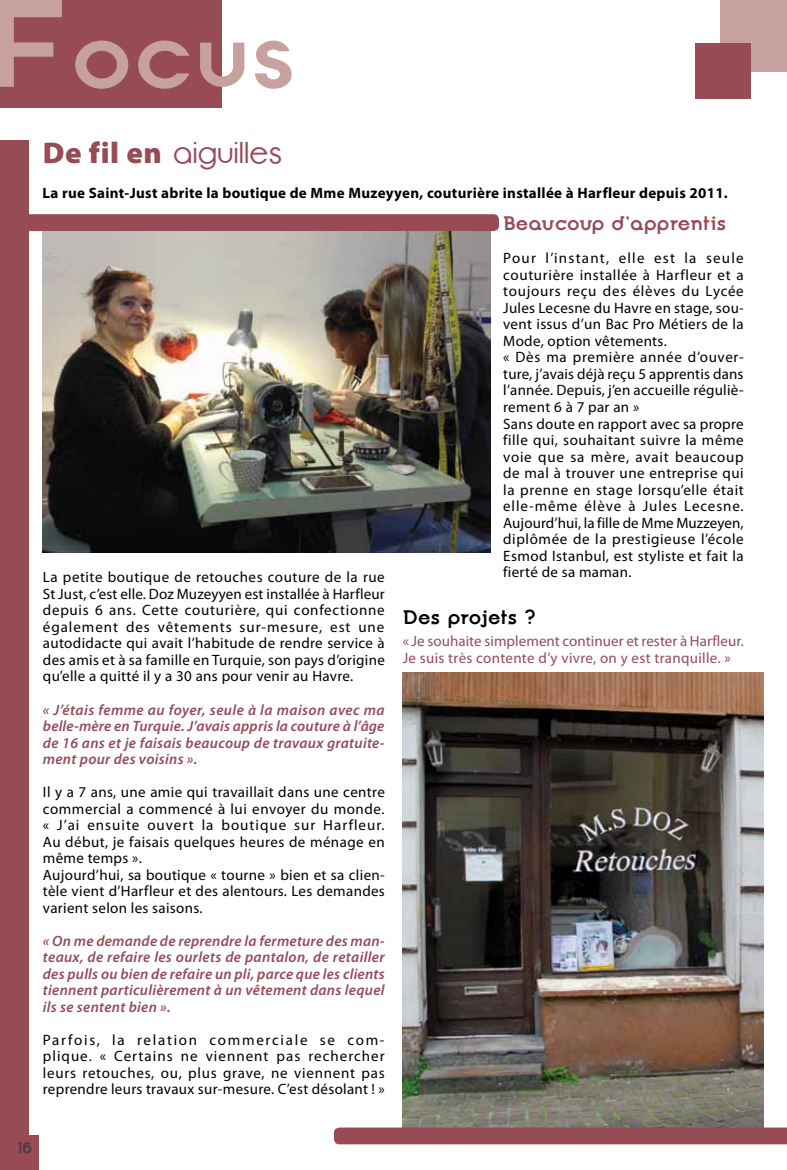
<style>
.page{position:relative;width:787px;height:1170px;background:#fff}
.page>*{position:absolute;margin:0;border:0;box-sizing:border-box;transform-origin:0 0}
.t1{font:30px "Opificio";letter-spacing:.025em;color:#964b55}
.t2{font:700 19.5px "Opificio Serif";letter-spacing:.01em;color:#964b55}
.t3{font:700 19.5px "Opificio Serif";letter-spacing:.025em;color:#000}
.t4{font:15px/16.5px "Myriad Pro";letter-spacing:.025em;color:#000;text-align:justify}
.t5{font:italic 600 15px/16.5px "Myriad Pro";letter-spacing:.02em;color:#964b55;text-align:justify}
.t6{font:15px/16.5px "Myriad Pro";letter-spacing:.005em;color:#964b55}
.t7{font:700 15px "Myriad Pro";letter-spacing:.02em;color:#000}
.t8{font:700 15px "Opificio Serif";color:#48384f}
.s1{font-family:"Myriad Pro";font-weight:900}
</style>
<div class="page">
<div style="left:0;top:0;width:222px;height:107px;background:#964b55"></div>
<div style="left:720px;top:0;width:67px;height:71px;background:#c7a0a0"></div>
<div style="left:695px;top:43px;width:55px;height:56px;background:#964b55"></div>
<svg style="left:0;top:0;width:291px;height:89px"></svg>
<div style="left:0;top:1135px;width:39px;height:34px;background:#964b55"></div>
<div style="left:0;top:140px;width:28px;height:997px;background:#964b55"></div>
<img style="left:43px;top:231px;width:447px;height:321px">
<img style="left:402px;top:672px;width:361px;height:455px">
<div style="left:28px;top:214px;width:471px;height:17px;background:#964b55"></div>
<div style="left:334px;top:1127px;width:453px;height:17px;background:#964b55"></div>
<h1 class="t1" style="left:43px;top:136px;width:240px"><span class="s1">De fil en</span> aiguilles</h1>
<p class="t7" style="left:43px;top:183px;width:687px">La rue Saint-Just abrite la boutique de Mme Muzeyyen, couturière installée à Harfleur depuis 2011.</p>
<p class="t4" style="left:43px;top:569px;width:343px">La petite boutique de retouches couture de la rue St Just, c’est elle. Doz Muzeyyen est installée à Harfleur depuis 6 ans. Cette couturière, qui confectionne également des vêtements sur-mesure, est une autodidacte qui avait l’habitude de rendre service à des amis et à sa famille en Turquie, son pays d’origine qu’elle a quitté il y a 30 ans pour venir au Havre.</p>
<p class="t5" style="left:43px;top:700px;width:343px">« J’étais femme au foyer, seule à la maison avec ma belle-mère en Turquie. J’avais appris la couture à l’âge de 16 ans et je faisais beaucoup de travaux gratuite&shy;ment pour des voisins ».</p>
<p class="t4" style="left:43px;top:783px;width:343px;text-align:left">Il y a 7 ans, une amie qui travaillait dans une centre commercial a commencé à lui envoyer du monde. « J’ai ensuite ouvert la boutique sur Harfleur.<br>Au début, je faisais quelques heures de ménage en même temps ».<br>Aujourd’hui, sa boutique « tourne » bien et sa clien&shy;tèle vient d’Harfleur et des alentours. Les demandes varient selon les saisons.</p>
<p class="t5" style="left:43px;top:931px;width:343px">« On me demande de reprendre la fermeture des man&shy;teaux, de refaire les ourlets de pantalon, de retailler des pulls ou bien de refaire un pli, parce que les clients tiennent particulièrement à un vêtement dans lequel ils se sentent bien ».</p>
<p class="t4" style="left:43px;top:1031px;width:343px">Parfois, la relation commerciale se com&shy;plique. « Certains ne viennent pas rechercher leurs retouches, ou, plus grave, ne viennent pas reprendre leurs travaux sur-mesure. C’est désolant ! »</p>
<h2 class="t2" style="left:503px;top:212px;width:224px">Beaucoup d’apprentis</h2>
<p class="t4" style="left:503px;top:250px;width:242px;text-align:left">Pour l’instant, elle est la seule couturière installée à Harfleur et a toujours reçu des élèves du Lycée Jules Lecesne du Havre en stage, sou&shy;vent issus d’un Bac Pro Métiers de la Mode, option vêtements.<br>« Dès ma première année d’ouver&shy;ture, j’avais déjà reçu 5 apprentis dans l’année. Depuis, j’en accueille réguliè&shy;rement 6 à 7 par an »<br>Sans doute en rapport avec sa propre fille qui, souhaitant suivre la même voie que sa mère, avait beaucoup de mal à trouver une entreprise qui la prenne en stage lorsqu’elle était elle-même élève à Jules Lecesne.<br>Aujourd’hui, la fille de Mme Muzzeyen, diplômée de la prestigieuse l’école Esmod Istanbul, est styliste et fait la fierté de sa maman.</p>
<h2 class="t3" style="left:402px;top:605px;width:134px">Des projets ?</h2>
<p class="t6" style="left:402px;top:633px;width:342px">« Je souhaite simplement continuer et rester à Harfleur.<br>Je suis très contente d’y vivre, on y est tranquille. »</p>
<p class="t8" style="left:18px;top:1138px;width:16px">16</p>
</div>
